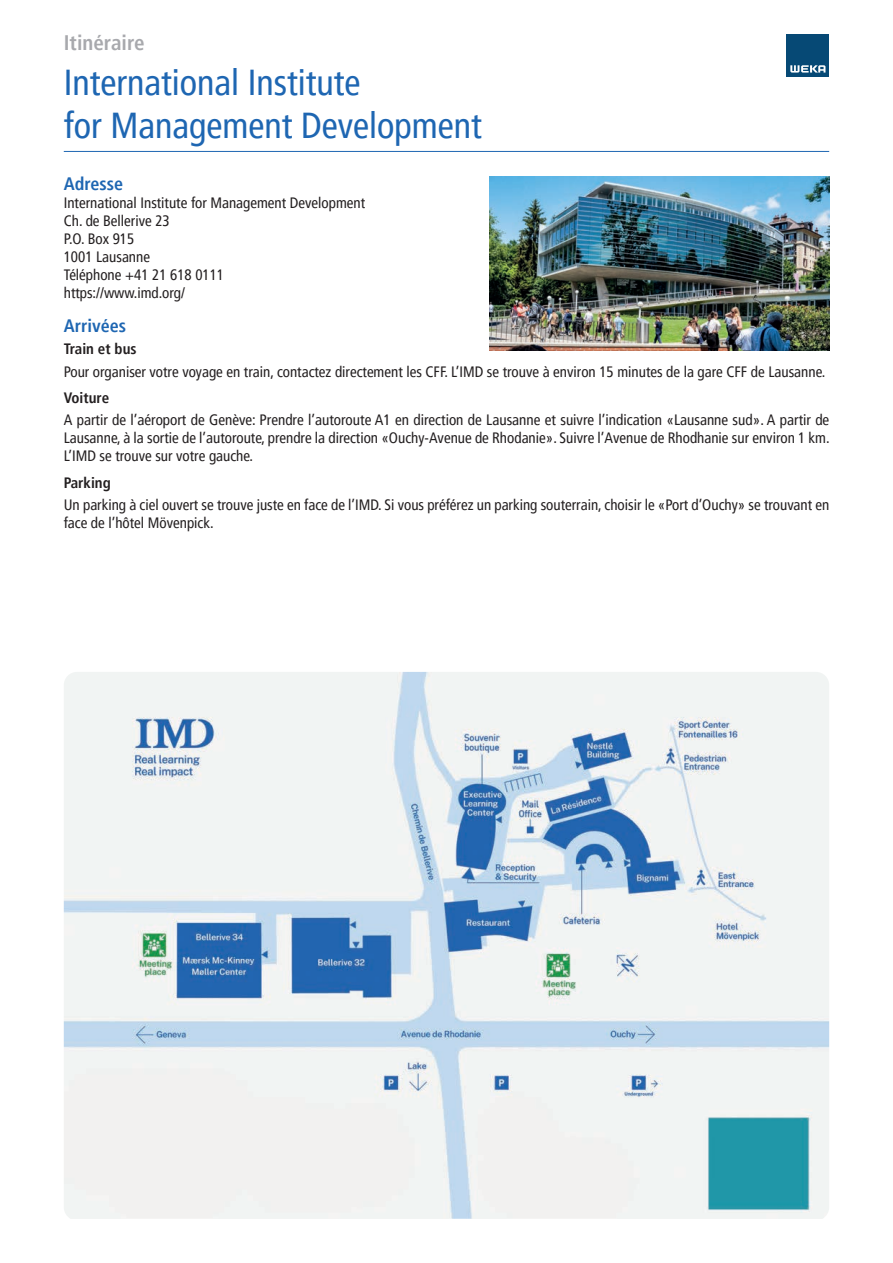
<style>
.page{position:relative;width:893px;height:1263px;background:#fff}
.page>*{position:absolute;margin:0;border:0;box-sizing:border-box;transform-origin:0 0}
.t1{font:condensed 36px/43.2px "Frutiger LT Pro";color:#1e66b2}
.t2{font:700 condensed 21px "Frutiger LT Pro";color:#a8a9ad}
.t3{font:700 condensed 18px "Frutiger LT Pro";color:#1e66b2}
.t4{font:condensed 15px/18px "Frutiger LT Pro";color:#231f20}
.t5{font:700 condensed 15px "Frutiger LT Pro";color:#231f20}
</style>
<div class="page">
<hr style="left:64px;top:151px;width:765px;height:1px;background:#1e66b2">
<div style="left:787px;top:34px;width:42px;height:43px;background:#064975"></div>
<svg style="left:790px;top:65px;width:35px;height:8px"></svg>
<img style="left:64px;top:672px;width:765px;height:547px">
<img style="left:489px;top:176px;width:340px;height:175px">
<h2 class="t2" style="left:64px;top:30px;width:82px">Itinéraire</h2>
<h1 class="t1" style="left:64px;top:61px;width:419px">International Institute<br>for Management Development</h1>
<p class="t3" style="left:64px;top:173px;width:61px">Adresse</p>
<p class="t4" style="left:64px;top:194px;width:303px">International Institute for Management Development<br>Ch. de Bellerive 23<br>P.O. Box 915<br>1001 Lausanne<br>Téléphone +41 21 618 0111<br>https://www.imd.org/</p>
<p class="t3" style="left:64px;top:315px;width:64px">Arrivées</p>
<p class="t5" style="left:64px;top:340px;width:74px">Train et bus</p>
<p class="t4" style="left:64px;top:362px;width:763px">Pour organiser votre voyage en train, contactez directement les CFF. L’IMD se trouve à environ 15 minutes de la gare CFF de Lausanne.</p>
<p class="t5" style="left:64px;top:389px;width:47px">Voiture</p>
<p class="t4" style="left:64px;top:411px;width:767px;text-align:justify">A partir de l’aéroport de Genève: Prendre l’autoroute A1 en direction de Lausanne et suivre l’indication «Lausanne sud». A partir de Lausanne, à la sortie de l’autoroute, prendre la direction «Ouchy-Avenue de Rhodanie». Suivre l’Avenue de Rhodhanie sur environ 1 km.<br>L’IMD se trouve sur votre gauche.</p>
<p class="t5" style="left:64px;top:474px;width:48px">Parking</p>
<p class="t4" style="left:64px;top:496px;width:767px">Un parking à ciel ouvert se trouve juste en face de l’IMD. Si vous préférez un parking souterrain, choisir le «Port d’Ouchy» se trouvant en face de l’hôtel Mövenpick.</p>
</div>
